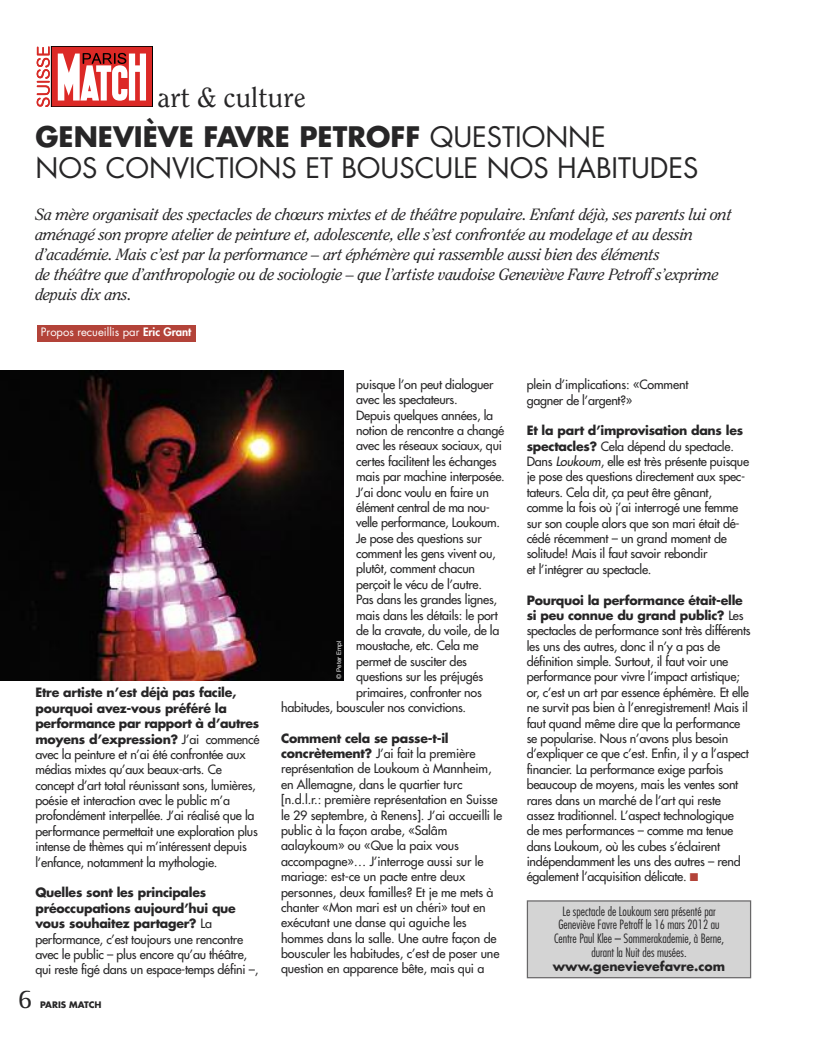
<style>
.page{position:relative;width:815px;height:1053px;background:#fff}
.page>*{position:absolute;margin:0;border:0;box-sizing:border-box;transform-origin:0 0}
.t1{font:27.5px/31.2px "Futura";color:#272627}
.t2{font:27.5px "Clearface";color:#272627}
.t3{font:27.5px "Rotis Semi Serif";color:#272627}
.t4{font:italic 16.25px/20px "Clearface";letter-spacing:-.015em;color:#272627}
.t5{font:12.5px/15.4px "Futura";letter-spacing:-.02em;color:#272627}
.t6{font:300 condensed 12.5px/13.8px "Futura";color:#272627;text-align:center}
.t7{font:700 12.5px "Futura";color:#272627}
.t8{font:11.25px "Futura";color:#fff}
.t9{font:700 8.75px "Futura";color:#272627}
.t10{font:6.25px "Helvetica Neue";color:#fff}
.s1{font-weight:700}
.s2{font-weight:800}
.s3{font-style:italic}
.s4{color:#b34339}
</style>
<div class="page">
<div style="left:37px;top:325px;width:159px;height:16px;background:#b34339"></div>
<div style="left:51px;top:46px;width:101px;height:61px;background:#dc2926"></div>
<div style="left:51px;top:46px;width:101px;height:61px;border:1px solid #000"></div>
<svg style="left:58px;top:53px;width:88px;height:48px"></svg>
<svg style="left:37px;top:46px;width:13px;height:61px"></svg>
<img style="left:0;top:370px;width:344px;height:310px">
<div style="left:528px;top:901px;width:222px;height:75px;background:#d4d4d4"></div>
<div style="left:527px;top:900px;width:224px;height:78px;border:1px solid #686768"></div>
<h1 class="t2" style="left:158px;top:81px;width:150px">art &amp; culture</h1>
<h1 class="t1" style="left:35px;top:121px;width:665px"><span class="s1">GENEVIÈVE FAVRE PETROFF</span> QUESTIONNE<br>NOS CONVICTIONS ET BOUSCULE NOS HABITUDES</h1>
<p class="t4" style="left:35px;top:204px;width:698px">Sa mère organisait des spectacles de chœurs mixtes et de théâtre populaire. Enfant déjà, ses parents lui ont aménagé son propre atelier de peinture et, adolescente, elle s’est confrontée au modelage et au dessin d’académie. Mais c’est par la performance – art éphémère qui rassemble aussi bien des éléments<br>de théâtre que d’anthropologie ou de sociologie – que l’artiste vaudoise Geneviève Favre Petroff s’exprime depuis dix ans.</p>
<p class="t8" style="left:41px;top:324px;width:152px">Propos recueillis par <span class="s2">Eric Grant</span></p>
<p class="t5" style="left:35px;top:685px;width:226px"><span class="s1">Etre artiste n’est déjà pas facile, pourquoi avez-vous préféré la performance par rapport à d’autres moyens d’expression?</span> J’ai commencé avec la peinture et n’ai été confrontée aux médias mixtes qu’aux beaux-arts. Ce concept d’art total réunissant sons, lumières, poésie et interaction avec le public m’a profondément interpellée. J’ai réalisé que la performance permettait une exploration plus intense de thèmes qui m’intéressent depuis l’enfance, notamment la mythologie.</p>
<p class="t5" style="left:35px;top:884px;width:224px"><span class="s1">Quelles sont les principales préoccupations aujourd’hui que vous souhaitez partager?</span> La performance, c’est toujours une rencontre avec le public – plus encore qu’au théâtre, qui reste figé dans un espace-temps défini –,</p>
<h1 class="t3" style="left:18px;top:983px;width:16px">6</h1>
<p class="t9" style="left:40px;top:998px;width:63px">PARIS MATCH</p>
<p class="t5" style="left:356px;top:376px;width:139px">puisque l’on peut dialoguer</p>
<p class="t5" style="left:356px;top:392px;width:103px">avec les spectateurs.</p>
<p class="t5" style="left:356px;top:407px;width:139px">Depuis quelques années, la</p>
<p class="t5" style="left:356px;top:422px;width:150px">notion de rencontre a changé</p>
<p class="t5" style="left:356px;top:438px;width:147px">avec les réseaux sociaux, qui</p>
<p class="t5" style="left:356px;top:453px;width:142px">certes facilitent les échanges</p>
<p class="t5" style="left:356px;top:468px;width:150px">mais par machine interposée.</p>
<p class="t5" style="left:356px;top:484px;width:134px">J’ai donc voulu en faire un</p>
<p class="t5" style="left:356px;top:499px;width:135px">élément central de ma nou-</p>
<p class="t5" style="left:356px;top:515px;width:145px">velle performance, Loukoum.</p>
<p class="t5" style="left:356px;top:530px;width:127px">Je pose des questions sur</p>
<p class="t5" style="left:356px;top:545px;width:141px">comment les gens vivent ou,</p>
<p class="t5" style="left:356px;top:561px;width:120px">plutôt, comment chacun</p>
<p class="t5" style="left:356px;top:576px;width:127px">perçoit le vécu de l’autre.</p>
<p class="t5" style="left:356px;top:591px;width:142px">Pas dans les grandes lignes,</p>
<p class="t5" style="left:356px;top:607px;width:143px">mais dans les détails: le port</p>
<p class="t5" style="left:356px;top:622px;width:145px">de la cravate, du voile, de la</p>
<p class="t5" style="left:356px;top:638px;width:124px">moustache, etc. Cela me</p>
<p class="t5" style="left:356px;top:653px;width:112px">permet de susciter des</p>
<p class="t5" style="left:356px;top:668px;width:129px">questions sur les préjugés</p>
<p class="t5" style="left:356px;top:684px;width:127px">primaires, confronter nos</p>
<p class="t5" style="left:281px;top:699px;width:187px">habitudes, bousculer nos convictions.</p>
<p class="t5" style="left:281px;top:730px;width:223px"><span class="s1">Comment cela se passe-t-il concrètement?</span> J’ai fait la première représentation de Loukoum à Mannheim, en Allemagne, dans le quartier turc [n.d.l.r.: première représentation en Suisse le 29 septembre, à Renens]. J’ai accueilli le public à la façon arabe, «Salâm aalaykoum» ou «Que la paix vous accompagne»… J’interroge aussi sur le mariage: est-ce un pacte entre deux personnes, deux familles? Et je me mets à chanter «Mon mari est un chéri» tout en exécutant une danse qui aguiche les hommes dans la salle. Une autre façon de bousculer les habitudes, c’est de poser une question en apparence bête, mais qui a</p>
<p class="t10" style="left:335px;top:678px;width:39px;rotate:-90deg">© Peter Empl</p>
<p class="t5" style="left:527px;top:377px;width:163px">plein d’implications: «Comment gagner de l’argent?»</p>
<p class="t5" style="left:527px;top:423px;width:224px"><span class="s1">Et la part d’improvisation dans les spectacles?</span> Cela dépend du spectacle.<br>Dans <span class="s3">Loukoum</span>, elle est très présente puisque je pose des questions directement aux spec&shy;tateurs. Cela dit, ça peut être gênant, comme la fois où j’ai interrogé une femme sur son couple alors que son mari était dé&shy;cédé récemment – un grand moment de solitude! Mais il faut savoir rebondir<br>et l’intégrer au spectacle.</p>
<p class="t5" style="left:527px;top:592px;width:225px"><span class="s1">Pourquoi la performance était-elle si peu connue du grand public?</span> Les spectacles de performance sont très différents les uns des autres, donc il n’y a pas de définition simple. Surtout, il faut voir une performance pour vivre l’impact artistique; or, c’est un art par essence éphémère. Et elle ne survit pas bien à l’enregistrement! Mais il faut quand même dire que la performance se popularise. Nous n’avons plus besoin d’expliquer ce que c’est. Enfin, il y a l’aspect financier. La performance exige parfois beaucoup de moyens, mais les ventes sont rares dans un marché de l’art qui reste assez traditionnel. L’aspect technologique<br>de mes performances – comme ma tenue dans Loukoum, où les cubes s’éclairent indépendamment les uns des autres – rend également l’acquisition délicate. <span class="s4">■</span></p>
<p class="t6" style="left:554px;top:904px;width:171px">Le spectacle de Loukoum sera présenté par Geneviève Favre Petroff le 16 mars 2012 au Centre Paul Klee – Sommerakademie, à Berne, durant la Nuit des musées.</p>
<p class="t7" style="left:553px;top:957px;width:174px">www.genevievefavre.com</p>
</div>
